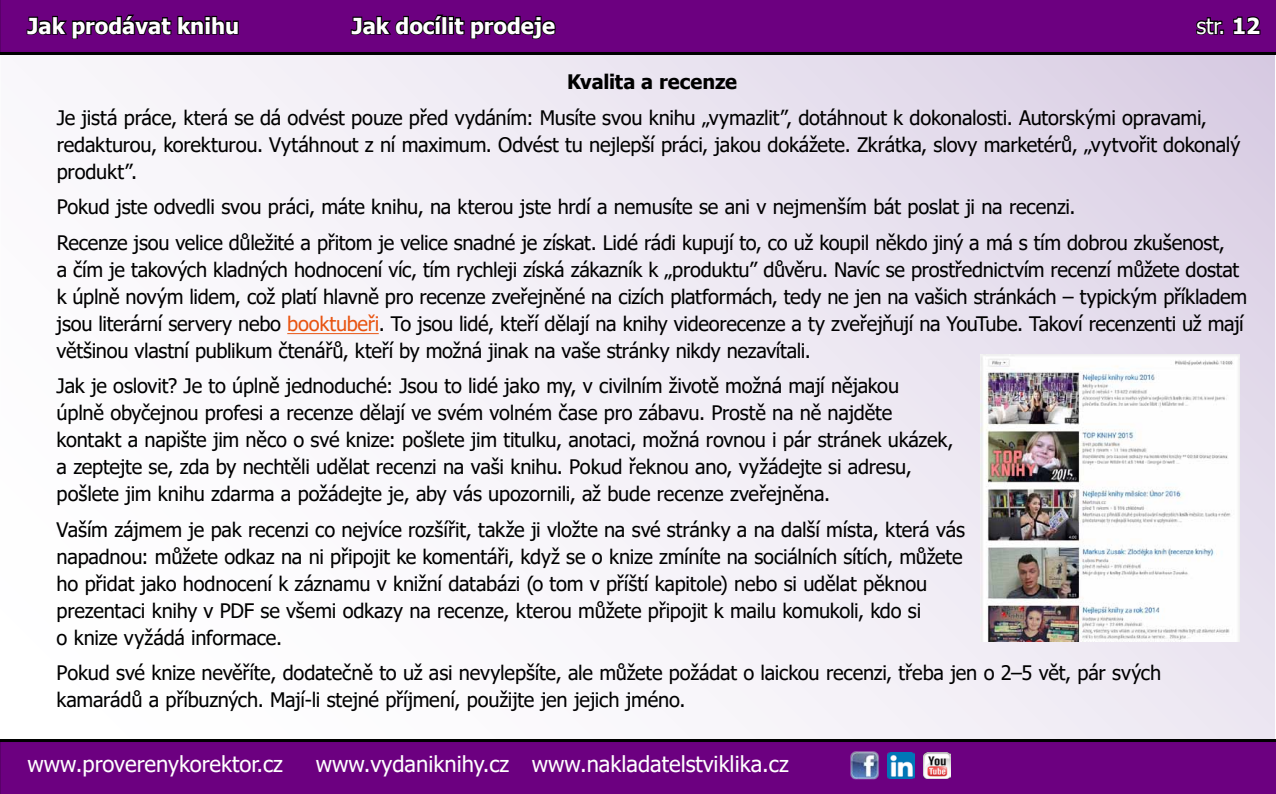
<style>
.page{position:relative;width:1276px;height:794px;background:#fff}
.page>*{position:absolute;margin:0;border:0;box-sizing:border-box;transform-origin:0 0}
.t1{font:22px "Tahoma";color:#fff}
.t2{font:700 22px "Tahoma";color:#fff}
.t3{font:20px/27px "Tahoma";letter-spacing:-.015em;color:#000}
.t4{font:700 20px "Tahoma";letter-spacing:-.01em;color:#000}
.s1{font-weight:700}
.s2{color:#e85412}
</style>
<div class="page">
<div style="left:0;top:0;width:1276px;height:794px;background:linear-gradient(to right,#fff,#e2daea)"></div>
<svg style="left:1275px;top:56px;width:1px;height:681px"></svg>
<svg style="left:0;top:0;width:1276px;height:56px;background:#67047a"></svg>
<svg style="left:0;top:737px;width:1276px;height:57px;background:#6b097d"></svg>
<svg style="left:26px;top:13px;width:214px;height:27px;background:#450052"></svg>
<svg style="left:350px;top:13px;width:206px;height:27px;background:#430050"></svg>
<svg style="left:1194px;top:16px;width:30px;height:20px"></svg>
<svg style="left:1232px;top:15px;width:29px;height:21px"></svg>
<img style="left:924px;top:752px;width:26px;height:26px">
<img style="left:887px;top:752px;width:27px;height:26px">
<img style="left:847px;top:748px;width:34px;height:34px">
<hr style="left:287px;top:333px;width:92px;height:1px;background:#e85412">
<img style="left:980px;top:354px;width:259px;height:287px">
<p class="t2" style="left:28px;top:10px;width:213px">Jak prodávat knihu</p>
<p class="t2" style="left:352px;top:10px;width:205px">Jak docílit prodeje</p>
<p class="t1" style="left:1196px;top:11px;width:65px">str. <span class="s1">12</span></p>
<p class="t4" style="left:567px;top:68px;width:171px">Kvalita a recenze</p>
<p class="t3" style="left:57px;top:105px;width:1185px">Je jistá práce, která se dá odvést pouze před vydáním: Musíte svou knihu „vymazlit”, dotáhnout k dokonalosti. Autorskými opravami, redakturou, korekturou. Vytáhnout z ní maximum. Odvést tu nejlepší práci, jakou dokážete. Zkrátka, slovy marketérů, „vytvořit dokonalý produkt”.</p>
<p class="t3" style="left:57px;top:190px;width:1169px;line-height:35.5px">Pokud jste odvedli svou práci, máte knihu, na kterou jste hrdí a nemusíte se ani v nejmenším bát poslat ji na recenzi.<br>Recenze jsou velice důležité a přitom je velice snadné je získat. Lidé rádi kupují to, co už koupil někdo jiný a má s tím dobrou zkušenost,</p>
<p class="t3" style="left:57px;top:257px;width:1192px">a čím je takových kladných hodnocení víc, tím rychleji získá zákazník k „produktu” důvěru. Navíc se prostřednictvím recenzí můžete dostat k úplně novým lidem, což platí hlavně pro recenze zveřejněné na cizích platformách, tedy ne jen na vašich stránkách – typickým příkladem jsou literární servery nebo <span class="s2">booktubeři</span>. To jsou lidé, kteří dělají na knihy videorecenze a ty zveřejňují na YouTube. Takoví recenzenti už mají většinou vlastní publikum čtenářů, kteří by možná jinak na vaše stránky nikdy nezavítali.</p>
<p class="t3" style="left:57px;top:373px;width:898px">Jak je oslovit? Je to úplně jednoduché: Jsou to lidé jako my, v civilním životě možná mají nějakou<br>úplně obyčejnou profesi a recenze dělají ve svém volném čase pro zábavu. Prostě na ně najděte kontakt a napište jim něco o své knize: pošlete jim titulku, anotaci, možná rovnou i pár stránek ukázek, a zeptejte se, zda by nechtěli udělat recenzi na vaši knihu. Pokud řeknou ano, vyžádejte si adresu, pošlete jim knihu zdarma a požádejte je, aby vás upozornili, až bude recenze zveřejněna.</p>
<p class="t3" style="left:57px;top:517px;width:910px">Vaším zájmem je pak recenzi co nejvíce rozšířit, takže ji vložte na své stránky a na další místa, která vás napadnou: můžete odkaz na ni připojit ke komentáři, když se o knize zmíníte na sociálních sítích, můžete ho přidat jako hodnocení k záznamu v knižní databázi (o tom v příští kapitole) nebo si udělat pěknou prezentaci knihy v PDF se všemi odkazy na recenze, kterou můžete připojit k mailu komukoli, kdo si<br>o knize vyžádá informace.</p>
<p class="t3" style="left:57px;top:660px;width:1106px">Pokud své knize nevěříte, dodatečně to už asi nevylepšíte, ale můžete požádat o laickou recenzi, třeba jen o 2–5 vět, pár svých kamarádů a příbuzných. Mají-li stejné příjmení, použijte jen jejich jméno.</p>
<p class="t1" style="left:28px;top:749px;width:257px">www.proverenykorektor.cz</p>
<p class="t1" style="left:316px;top:749px;width:475px">www.vydaniknihy.cz www.nakladatelstviklika.cz</p>
</div>
